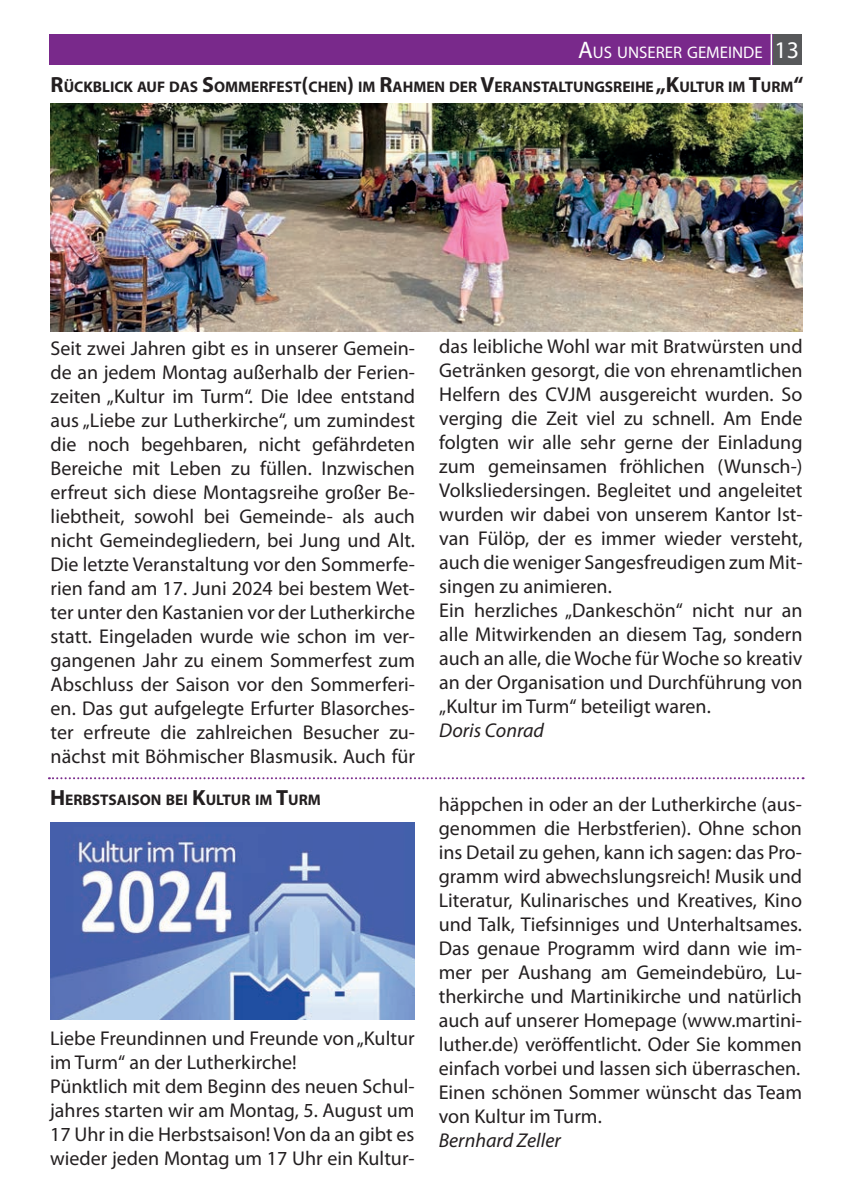
<style>
.page{position:relative;width:851px;height:1202px;background:#fff}
.page>*{position:absolute;margin:0;border:0;box-sizing:border-box;transform-origin:0 0}
.t1{font:20px/24px "Myriad Pro";color:#231f20}
.t2{font:italic 20px "Myriad Pro";color:#231f20}
.t3{font:16.8px "Myriad Pro";color:#fff}
.t4{font:700 15.4px "Myriad Pro";color:#231f20}
.s1{font-size:24px}
.s2{font-size:22px}
</style>
<div class="page">
<div style="left:771px;top:34px;width:31px;height:31px;background:#57585a"></div>
<div style="left:49px;top:35px;width:723px;height:30px;background:#79298b"></div>
<hr style="left:770px;top:34px;width:2px;height:32px;background:#fff">
<img style="left:51px;top:822px;width:363px;height:197px">
<svg style="left:49px;top:777px;width:754px;height:2px"></svg>
<img style="left:51px;top:103px;width:751px;height:229px">
<p class="t3" style="left:578px;top:42px;width:222px"><span class="s1">A</span>US UNSERER GEMEINDE <span class="s1">13</span></p>
<p class="t4" style="left:51px;top:77px;width:754px"><span class="s2">R</span>ÜCKBLICK AUF DAS <span class="s2">S</span>OMMERFEST<span class="s2">(</span>CHEN<span class="s2">)</span> IM <span class="s2">R</span>AHMEN DER <span class="s2">V</span>ERANSTALTUNGSREIHE <span class="s2">„K</span>ULTUR IM <span class="s2">T</span>URM<span class="s2">“</span></p>
<p class="t1" style="left:51px;top:336px;width:366px;text-align:justify">Seit zwei Jahren gibt es in unserer Gemein&shy;de an jedem Montag außerhalb der Ferien&shy;zeiten „Kultur im Turm“. Die Idee entstand aus „Liebe zur Lutherkirche“, um zumindest die noch begehbaren, nicht gefährdeten Bereiche mit Leben zu füllen. Inzwischen erfreut sich diese Montagsreihe großer Be&shy;liebtheit, sowohl bei Gemeinde- als auch nicht Gemeindegliedern, bei Jung und Alt.<br>Die letzte Veranstaltung vor den Sommerfe&shy;rien fand am 17. Juni 2024 bei bestem Wet&shy;ter unter den Kastanien vor der Lutherkirche statt. Eingeladen wurde wie schon im ver&shy;gangenen Jahr zu einem Sommerfest zum Abschluss der Saison vor den Sommerferi&shy;en. Das gut aufgelegte Erfurter Blasorches&shy;ter erfreute die zahlreichen Besucher zu&shy;nächst mit Böhmischer Blasmusik. Auch für</p>
<p class="t1" style="left:439px;top:334px;width:365px">das leibliche Wohl war mit Bratwürsten und Getränken gesorgt, die von ehrenamtlichen Helfern des CVJM ausgereicht wurden. So verging die Zeit viel zu schnell. Am Ende folgten wir alle sehr gerne der Einladung zum gemeinsamen fröhlichen (Wunsch-)<br>Volksliedersingen. Begleitet und angeleitet wurden wir dabei von unserem Kantor Ist&shy;van Fülöp, der es immer wieder versteht, auch die weniger Sangesfreudigen zum Mit&shy;singen zu animieren.<br>Ein herzliches „Dankeschön“ nicht nur an alle Mitwirkenden an diesem Tag, sondern auch an alle, die Woche für Woche so kreativ an der Organisation und Durchführung von „Kultur im Turm“ beteiligt waren.</p>
<p class="t2" style="left:439px;top:718px;width:106px">Doris Conrad</p>
<p class="t4" style="left:50px;top:790px;width:272px"><span class="s2">H</span>ERBSTSAISON BEI <span class="s2">K</span>ULTUR IM <span class="s2">T</span>URM</p>
<p class="t1" style="left:50px;top:1026px;width:366px">Liebe Freundinnen und Freunde von „Kultur im Turm“ an der Lutherkirche!<br>Pünktlich mit dem Beginn des neuen Schul&shy;jahres starten wir am Montag, 5. August um 17 Uhr in die Herbstsaison! Von da an gibt es wieder jeden Montag um 17 Uhr ein Kultur-</p>
<p class="t1" style="left:438px;top:792px;width:365px;text-align:justify">häppchen in oder an der Lutherkirche (aus&shy;genommen die Herbstferien). Ohne schon ins Detail zu gehen, kann ich sagen: das Pro&shy;gramm wird abwechslungsreich! Musik und Literatur, Kulinarisches und Kreatives, Kino und Talk, Tiefsinniges und Unterhaltsames.<br>Das genaue Programm wird dann wie im&shy;mer per Aushang am Gemeindebüro, Lu&shy;therkirche und Martinikirche und natürlich auch auf unserer Homepage (www.martini&shy;luther.de) veröffentlicht. Oder Sie kommen einfach vorbei und lassen sich überraschen.<br>Einen schönen Sommer wünscht das Team von Kultur im Turm.</p>
<p class="t2" style="left:438px;top:1128px;width:123px">Bernhard Zeller</p>
</div>
